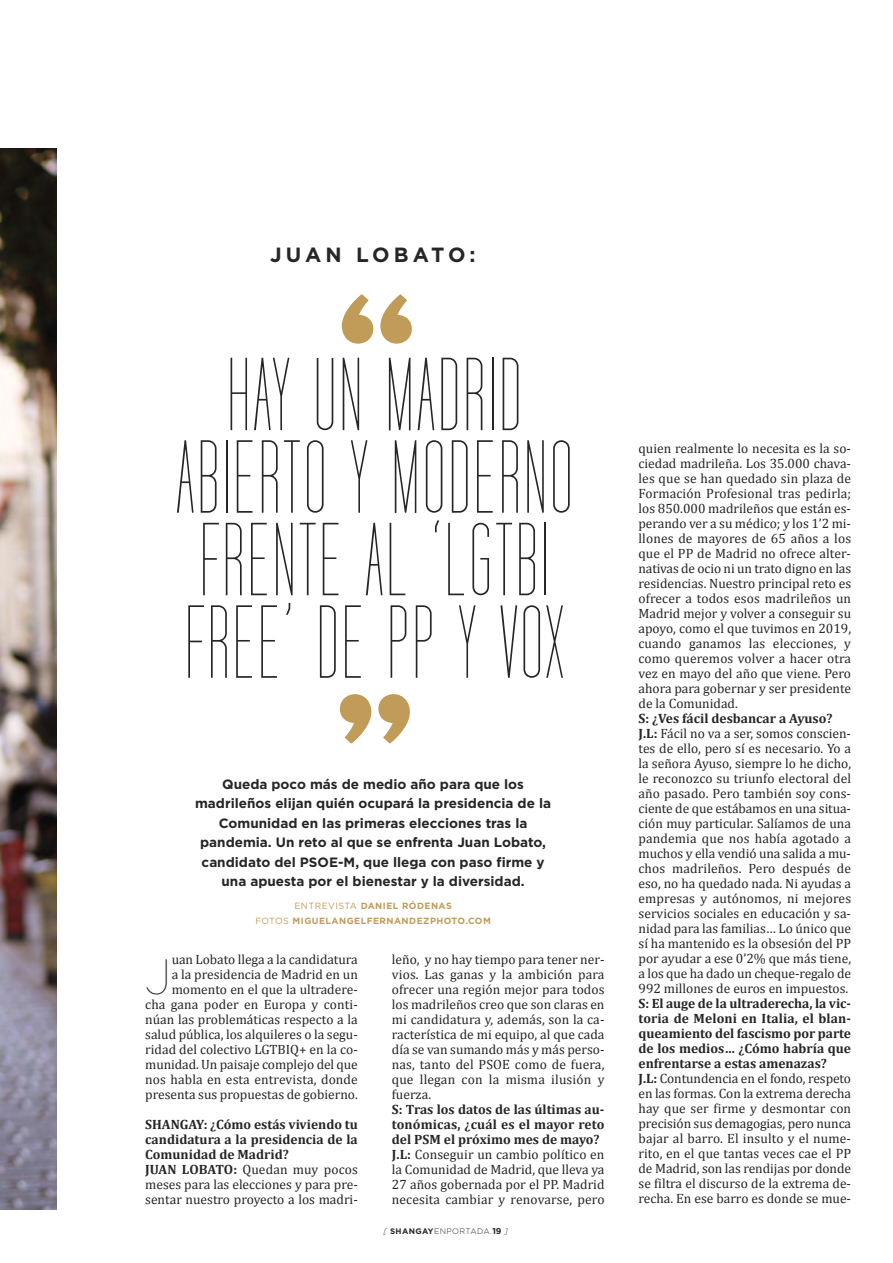
<style>
.page{position:relative;width:893px;height:1263px;background:#fff}
.page>*{position:absolute;margin:0;border:0;box-sizing:border-box;transform-origin:0 0}
.t1{font:700 150px "Aachen";color:#c19b58}
.t2{font:105px/82.5px "Tall Films";letter-spacing:.015em;color:#272526}
.t3{font:100 49.5px "Gotham";color:#272526}
.t4{font:700 20.55px "Gotham";letter-spacing:.19em;color:#272526}
.t5{font:13.5px/15px "Cambria";color:#272526;text-align:justify}
.t6{font:700 13.5px/15px "Cambria";color:#272526;text-align:justify}
.t7{font:700 13.5px/19.5px "Gotham";color:#272526;text-align:center}
.t8{font:700 9px "Gotham";letter-spacing:.05em;color:#c19b58}
.t9{font:300 7.95px "Gotham";letter-spacing:.05em;color:#272526}
.s1{font-weight:400}
.s2{font-weight:700}
.s3{font-style:italic}
.s4{font-weight:700;font-size:8.55px}
</style>
<div class="page">
<img style="left:0;top:149px;width:57px;height:1061px">
<p class="t4" style="left:270px;top:247px;width:207px">JUAN LOBATO:</p>
<p class="t1" style="left:332px;top:297px;width:91px">“</p>
<p class="t2" style="left:227px;top:357px;width:297px">HAY UN MADRID</p>
<p class="t2" style="left:175px;top:440px;width:400px">ABIERTO Y MODERNO</p>
<p class="t2" style="left:184px;top:522px;width:382px">FRENTE AL ‘LGTBI<br>FREE’ DE PP Y VOX</p>
<p class="t1" style="left:420px;top:741px;width:92px;rotate:180deg">“</p>
<p class="t7" style="left:195px;top:775px;width:357px">Queda poco más de medio año para que los madrileños elijan quién ocupará la presidencia de la Comunidad en las primeras elecciones tras la pandemia. Un reto al que se enfrenta Juan Lobato, candidato del PSOE-M, que llega con paso firme y una apuesta por el bienestar y la diversidad.</p>
<p class="t8" style="left:294px;top:902px;width:159px"><span class="s1">ENTREVISTA</span> DANIEL RÓDENAS</p>
<p class="t8" style="left:255px;top:917px;width:237px"><span class="s1">FOTOS</span> MIGUELANGELFERNANDEZPHOTO.COM</p>
<p class="t5" style="left:145px;top:951px;width:214px;text-align:right">uan Lobato llega a la candidatura<br>a la presidencia de Madrid en un momento en el que la ultradere-<br>cha gana poder en Europa y conti&shy;núan las problemáticas respecto a la salud pública, los alquileres o la segu&shy;ridad del colectivo LGTBIQ+ en la co&shy;munidad. Un paisaje complejo del que nos habla en esta entrevista, donde presenta sus propuestas de gobierno.</p>
<p class="t6" style="left:145px;top:1116px;width:214px">SHANGAY: ¿Cómo estás viviendo tu candidatura a la presidencia de la Comunidad de Madrid?</p>
<p class="t5" style="left:145px;top:1161px;width:214px"><span class="s2">JUAN LOBATO:</span> Quedan muy pocos meses para las elecciones y para pre&shy;sentar nuestro proyecto a los madri-</p>
<p class="t3" style="left:145px;top:959px;width:28px">J</p>
<p class="t5" style="left:392px;top:951px;width:214px">leño, y no hay tiempo para tener ner&shy;vios. Las ganas y la ambición para ofrecer una región mejor para todos los madrileños creo que son claras en mi candidatura y, además, son la ca&shy;racterística de mi equipo, al que cada día se van sumando más y más perso&shy;nas, tanto del PSOE como de fuera, que llegan con la misma ilusión y fuerza.</p>
<p class="t6" style="left:392px;top:1101px;width:214px">S: Tras los datos de las últimas au‐ tonómicas, ¿cuál es el mayor reto del PSM el próximo mes de mayo?</p>
<p class="t5" style="left:392px;top:1146px;width:214px"><span class="s2">J.L:</span> Conseguir un cambio político en la Comunidad de Madrid, que lleva ya 27 años gobernada por el PP. Madrid necesita cambiar y renovarse, pero</p>
<p class="t9" style="left:383px;top:1228px;width:126px"><span class="s3">[</span> <span class="s2">SHANGAY</span>ENPORTADA.<span class="s4">19</span> <span class="s3">]</span></p>
<p class="t5" style="left:638px;top:440px;width:214px">quien realmente lo necesita es la so&shy;ciedad madrileña. Los 35.000 chava&shy;les que se han quedado sin plaza de Formación Profesional tras pedirla; los 850.000 madrileños que están es&shy;perando ver a su médico; y los 1’2 mi&shy;llones de mayores de 65 años a los que el PP de Madrid no ofrece alter&shy;nativas de ocio ni un trato digno en las residencias. Nuestro principal reto es ofrecer a todos esos madrileños un Madrid mejor y volver a conseguir su apoyo, como el que tuvimos en 2019, cuando ganamos las elecciones, y como queremos volver a hacer otra vez en mayo del año que viene. Pero ahora para gobernar y ser presidente de la Comunidad.</p>
<p class="t6" style="left:638px;top:710px;width:196px">S: ¿Ves fácil desbancar a Ayuso?</p>
<p class="t5" style="left:638px;top:725px;width:214px"><span class="s2">J.L:</span> Fácil no va a ser, somos conscien&shy;tes de ello, pero sí es necesario. Yo a la señora Ayuso, siempre lo he dicho, le reconozco su triunfo electoral del año pasado. Pero también soy cons&shy;ciente de que estábamos en una situa&shy;ción muy particular. Salíamos de una pandemia que nos había agotado a muchos y ella vendió una salida a mu&shy;chos madrileños. Pero después de eso, no ha quedado nada. Ni ayudas a empresas y autónomos, ni mejores servicios sociales en educación y sa&shy;nidad para las familias… Lo único que sí ha mantenido es la obsesión del PP por ayudar a ese 0’2% que más tiene, a los que ha dado un cheque-regalo de 992 millones de euros en impuestos.</p>
<p class="t6" style="left:638px;top:995px;width:214px">S: El auge de la ultraderecha, la vic‐ toria de Meloni en Italia, el blan‐ queamiento del fascismo por parte de los medios… ¿Cómo habría que enfrentarse a estas amenazas?</p>
<p class="t5" style="left:638px;top:1070px;width:214px"><span class="s2">J.L:</span> Contundencia en el fondo, respeto en las formas. Con la extrema derecha hay que ser firme y desmontar con precisión sus demagogias, pero nunca bajar al barro. El insulto y el nume&shy;rito, en el que tantas veces cae el PP de Madrid, son las rendijas por donde se filtra el discurso de la extrema de&shy;recha. En ese barro es donde se mue-</p>
</div>
